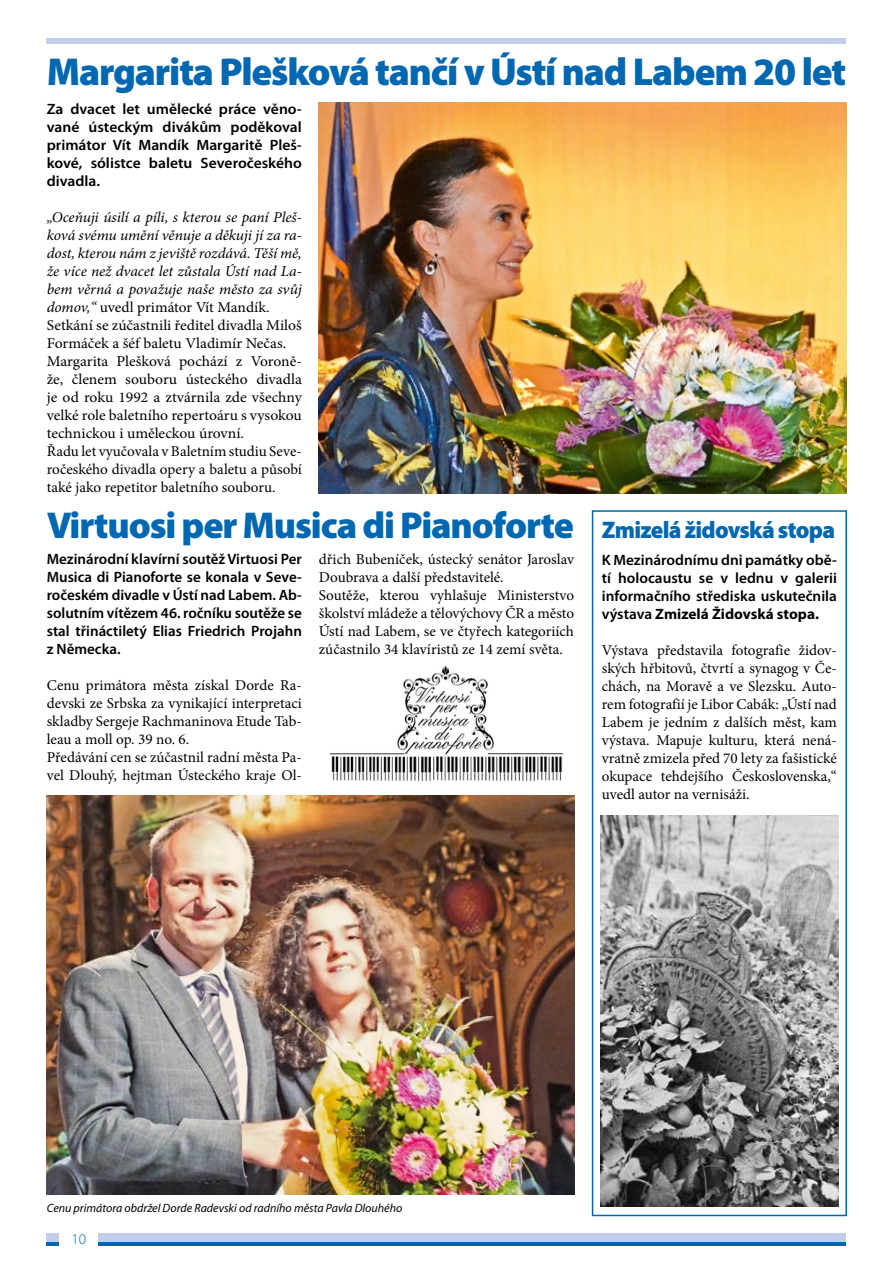
<style>
.page{position:relative;width:893px;height:1263px;background:#fff}
.page>*{position:absolute;margin:0;border:0;box-sizing:border-box;transform-origin:0 0}
.t1{font:900 39px "Myriad Pro";letter-spacing:-.03em;color:#0067b1}
.t2{font:900 37.5px "Myriad Pro";letter-spacing:-.03em;color:#0067b1}
.t3{font:900 24px "Myriad Pro";letter-spacing:-.03em;color:#0067b1}
.t4{font:15px/18px "Minion Pro";color:#000}
.t5{font:600 15px/18px "Myriad Pro";color:#000;text-align:justify}
.t6{font:600 15px/18px "Myriad Pro";color:#000;text-align:justify;scale:1.04 1}
.t7{font:300 15px "Myriad Pro";color:#0067b1}
.t8{font:italic 12px "Myriad Pro";color:#000}
.s1{font-style:italic}
.s2{font-weight:700}
</style>
<div class="page">
<div style="left:47px;top:38px;width:799px;height:6px;background:#c3ceea"></div>
<hr style="left:47px;top:1242px;width:799px;height:4px;background:#0067b1">
<div style="left:47px;top:1233px;width:799px;height:9px;background:#c3ceea"></div>
<div style="left:60px;top:1233px;width:38px;height:30px;background:#fff"></div>
<img style="left:319px;top:102px;width:527px;height:391px">
<img style="left:47px;top:795px;width:527px;height:400px">
<img style="left:330px;top:665px;width:233px;height:116px">
<div style="left:592px;top:510px;width:255px;height:706px;border:2px solid #0067b1"></div>
<img style="left:601px;top:815px;width:238px;height:391px">
<h1 class="t1" style="left:47px;top:49px;width:801px">Margarita Plešková tančí v Ústí nad Labem 20 let</h1>
<p class="t6" style="left:47px;top:100px;width:247px">Za dvacet let umělecké práce věno&shy;vané ústeckým divákům poděkoval primátor Vít Mandík Margaritě Pleš&shy;kové, sólistce baletu Severočeského divadla.</p>
<p class="t4" style="left:47px;top:208px;width:257px"><span class="s1">„Oceňuji úsilí a píli, s kterou se paní Pleš&shy;ková svému umění věnuje a děkuji jí za ra&shy;dost, kterou nám z jeviště rozdává. Těší mě, že více než dvacet let zůstala Ústí nad La&shy;bem věrná a považuje naše město za svůj domov,“</span> uvedl primátor Vít Mandík.<br>Setkání se zúčastnili ředitel divadla Miloš Formáček a šéf baletu Vladimír Nečas.<br>Margarita Plešková pochází z Voroně&shy;že, členem souboru ústeckého divadla je od roku 1992 a ztvárnila zde všechny velké role baletního repertoáru s vysokou technickou i uměleckou úrovní.<br>Řadu let vyučovala v Baletním studiu Seve&shy;ročeského divadla opery a baletu a působí také jako repetitor baletního souboru.</p>
<h2 class="t2" style="left:47px;top:504px;width:529px">Virtuosi per Musica di Pianoforte</h2>
<p class="t5" style="left:47px;top:550px;width:257px">Mezinárodní klavírní soutěž Virtuosi Per Musica di Pianoforte se konala v Seve&shy;ročeském divadle v Ústí nad Labem. Ab&shy;solutním vítězem 46. ročníku soutěže se stal třináctiletý Elias Friedrich Projahn z Německa.</p>
<p class="t4" style="left:47px;top:676px;width:257px">Cenu primátora města získal Dorde Ra&shy;devski ze Srbska za vynikající interpretaci skladby Sergeje Rachmaninova Etude Tab&shy;leau a moll op. 39 no. 6.<br>Předávání cen se zúčastnil radní města Pa&shy;vel Dlouhý, hejtman Ústeckého kraje Ol-</p>
<p class="t4" style="left:319px;top:550px;width:257px">dřich Bubeníček, ústecký senátor Jaroslav Doubrava a další představitelé.<br>Soutěže, kterou vyhlašuje Ministerstvo školství mládeže a tělovýchovy ČR a město Ústí nad Labem, se ve čtyřech kategoriích zúčastnilo 34 klavíristů ze 14 zemí světa.</p>
<h3 class="t3" style="left:602px;top:517px;width:235px">Zmizelá židovská stopa</h3>
<p class="t5" style="left:602px;top:551px;width:237px">K Mezinárodnímu dni památky obě&shy;tí holocaustu se v lednu v galerii informačního střediska uskutečnila výstava <span class="s2">Zmizelá Židovská stopa.</span></p>
<p class="t4" style="left:602px;top:641px;width:237px;text-align:justify">Výstava představila fotografie židov&shy;ských hřbitovů, čtvrtí a synagog v Če&shy;chách, na Moravě a ve Slezsku. Auto&shy;rem fotografií je Libor Cabák: „Ústí nad Labem je jedním z dalších měst, kam výstava. Mapuje kulturu, která nená&shy;vratně zmizela před 70 lety za fašistické okupace tehdejšího Československa,“ uvedl autor na vernisáži.</p>
<p class="t8" style="left:47px;top:1201px;width:357px">Cenu primátora obdržel Dorde Radevski od radního města Pavla Dlouhého</p>
<p class="t7" style="left:71px;top:1231px;width:16px">10</p>
</div>
